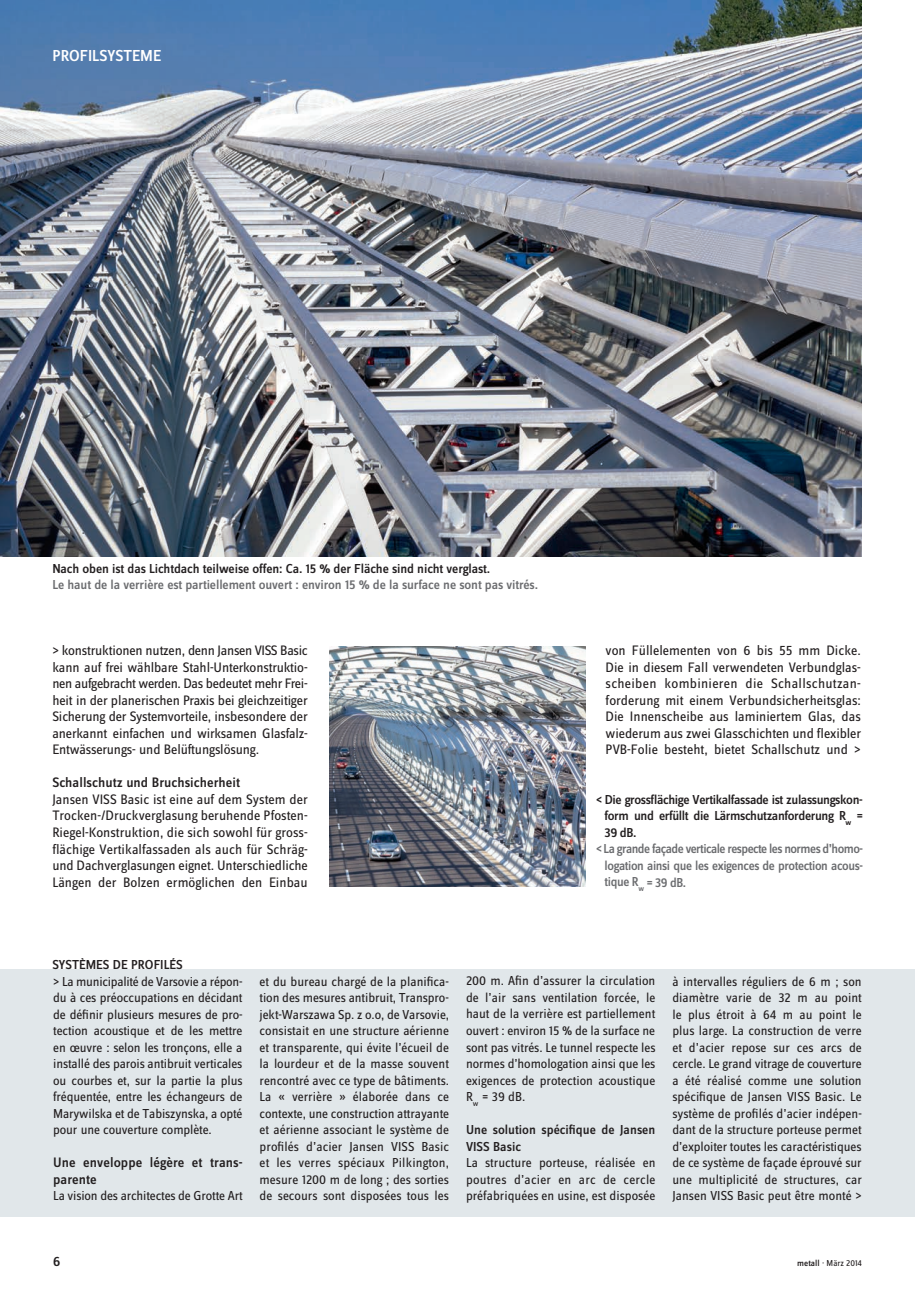
<style>
.page{position:relative;width:915px;height:1293px;background:#fff}
.page>*{position:absolute;margin:0;border:0;box-sizing:border-box;transform-origin:0 0}
.DE_rubrik_11{font:500 16.5px "Zine Sans Dis";color:#fff}
.DE_Grundtext_ohne_EZ{font:14.25px/16.5px "Zine Sans Dis";letter-spacing:-.005em;color:#231f20;text-align:justify}
.FR_Grundtext_ohne_EZ{font:500 14.25px/16.5px "Zine Sans Dis";letter-spacing:.005em;color:#231f20}
.DE_Grundtext_ohne_EZ-2{font:500 14.25px "Zine Sans Dis";color:#231f20}
.FR_Grundtext_ohne_EZ-2{font:13.5px/16.5px "Zine Sans Dis";color:#231f20;text-align:justify}
.FR_Legende_9__medium{font:500 13.5px/16.5px "Zine Sans Dis";letter-spacing:-.01em;color:#6c6d70;text-align:justify}
.FR_Legende_9__medium-2{font:500 13.5px/16.5px "Zine Sans Dis";letter-spacing:-.01em;color:#231f20;text-align:justify}
.FR_Grundtext_ohne_EZ-3{font:500 13.5px/16.5px "Zine Sans Dis";color:#231f20}
.FR_rubrik_9__med{font:500 13.5px "Zine Sans Dis";color:#231f20}
.t1{font:9px "Zine Sans Dis";color:#231f20}
.s1{font-weight:500}
</style>
<div class="page">
<div style="left:0;top:969px;width:914px;height:247px;background:#e1e7ea"></div>
<img style="left:0;top:0;width:861px;height:556px">
<img style="left:329px;top:646px;width:256px;height:240px">
<p class="DE_rubrik_11" style="left:52px;top:48px;width:110px">PROFILSYSTEME</p>
<p class="FR_Legende_9__medium-2" style="left:52px;top:561px;width:439px">Nach oben ist das Lichtdach teilweise offen: Ca. 15 % der Fläche sind nicht verglast.</p>
<p class="FR_Legende_9__medium" style="left:52px;top:577px;width:487px">Le haut de la verrière est partiellement ouvert : environ 15 % de la surface ne sont pas vitrés.</p>
<p class="DE_Grundtext_ohne_EZ" style="left:52px;top:643px;width:257px">&gt; konstruktionen nutzen, denn Jansen VISS Basic kann auf frei wählbare Stahl-Unterkonstruktio&shy;nen aufgebracht werden. Das bedeutet mehr Frei&shy;heit in der planerischen Praxis bei gleichzeitiger Sicherung der Systemvorteile, insbesondere der anerkannt einfachen und wirksamen Glasfalz-Entwässerungs- und Belüftungslösung.</p>
<p class="DE_Grundtext_ohne_EZ-2" style="left:52px;top:775px;width:189px">Schallschutz und Bruchsicherheit</p>
<p class="DE_Grundtext_ohne_EZ" style="left:52px;top:791px;width:257px">Jansen VISS Basic ist eine auf dem System der Trocken-/Druckverglasung beruhende Pfosten-Riegel-Konstruktion, die sich sowohl für gross&shy;flächige Vertikalfassaden als auch für Schräg&shy;und Dachverglasungen eignet. Unterschiedliche Längen der Bolzen ermöglichen den Einbau</p>
<p class="DE_Grundtext_ohne_EZ" style="left:605px;top:643px;width:257px">von Füllelementen von 6 bis 55 mm Dicke.<br>Die in diesem Fall verwendeten Verbundglas&shy;scheiben kombinieren die Schallschutzan&shy;forderung mit einem Verbundsicherheitsglas:<br>Die Innenscheibe aus laminiertem Glas, das wiederum aus zwei Glasschichten und flexibler PVB-Folie besteht, bietet Schallschutz und &gt;</p>
<p class="FR_Legende_9__medium-2" style="left:604px;top:792px;width:260px;text-indent:-9px">&lt; Die grossflächige Vertikalfassade ist zulassungskon&shy;form und erfüllt die Lärmschutzanforderung R<sub>w</sub> = 39 dB.</p>
<p class="FR_Legende_9__medium" style="left:604px;top:841px;width:260px;text-indent:-9px">&lt; La grande façade verticale respecte les normes d’homo&shy;logation ainsi que les exigences de protection acous&shy;tique R<sub>w</sub> = 39 dB.</p>
<p class="FR_rubrik_9__med" style="left:52px;top:958px;width:132px">SYSTÈMES DE PROFILÉS</p>
<p class="FR_Grundtext_ohne_EZ-2" style="left:53px;top:973px;width:191px">&gt; La municipalité de Varsovie a répon&shy;du à ces préoccupations en décidant de définir plusieurs mesures de pro&shy;tection acoustique et de les mettre en œuvre : selon les tronçons, elle a installé des parois antibruit verticales ou courbes et, sur la partie la plus fréquentée, entre les échangeurs de Marywilska et de Tabiszynska, a opté pour une couverture complète.</p>
<p class="FR_Grundtext_ohne_EZ" style="left:53px;top:1154px;width:191px">Une enveloppe légère et trans&shy;parente</p>
<p class="FR_Grundtext_ohne_EZ-2" style="left:53px;top:1188px;width:191px">La vision des architectes de Grotte Art</p>
<p class="FR_Grundtext_ohne_EZ-2" style="left:259px;top:973px;width:191px">et du bureau chargé de la planifica&shy;tion des mesures antibruit, Transpro&shy;jekt-Warszawa Sp. z o.o, de Varsovie, consistait en une structure aérienne et transparente, qui évite l’écueil de la lourdeur et de la masse souvent rencontré avec ce type de bâtiments.<br>La « verrière » élaborée dans ce contexte, une construction attrayante et aérienne associant le système de profilés d’acier Jansen VISS Basic et les verres spéciaux Pilkington, mesure 1200 m de long ; des sorties de secours sont disposées tous les</p>
<p class="FR_Grundtext_ohne_EZ-2" style="left:466px;top:973px;width:191px">200 m. Afin d’assurer la circulation de l’air sans ventilation forcée, le haut de la verrière est partiellement ouvert : environ 15 % de la surface ne sont pas vitrés. Le tunnel respecte les normes d’homologation ainsi que les exigences de protection acoustique R<sub>w</sub> = 39 dB.</p>
<p class="FR_Grundtext_ohne_EZ-3" style="left:466px;top:1122px;width:191px">Une solution spécifique de Jansen<br>VISS Basic</p>
<p class="FR_Grundtext_ohne_EZ-2" style="left:466px;top:1155px;width:191px">La structure porteuse, réalisée en poutres d’acier en arc de cercle préfabriquées en usine, est disposée</p>
<p class="FR_Grundtext_ohne_EZ-2" style="left:672px;top:973px;width:191px">à intervalles réguliers de 6 m ; son diamètre varie de 32 m au point le plus étroit à 64 m au point le plus large. La construction de verre et d’acier repose sur ces arcs de cercle. Le grand vitrage de couverture a été réalisé comme une solution spécifique de Jansen VISS Basic. Le système de profilés d’acier indépen&shy;dant de la structure porteuse permet d’exploiter toutes les caractéristiques de ce système de façade éprouvé sur une multiplicité de structures, car Jansen VISS Basic peut être monté &gt;</p>
<p class="FR_Grundtext_ohne_EZ" style="left:53px;top:1253px;width:9px">6</p>
<p class="t1" style="left:797px;top:1259px;width:66px"><span class="s1">metall</span> · März 2014</p>
</div>
